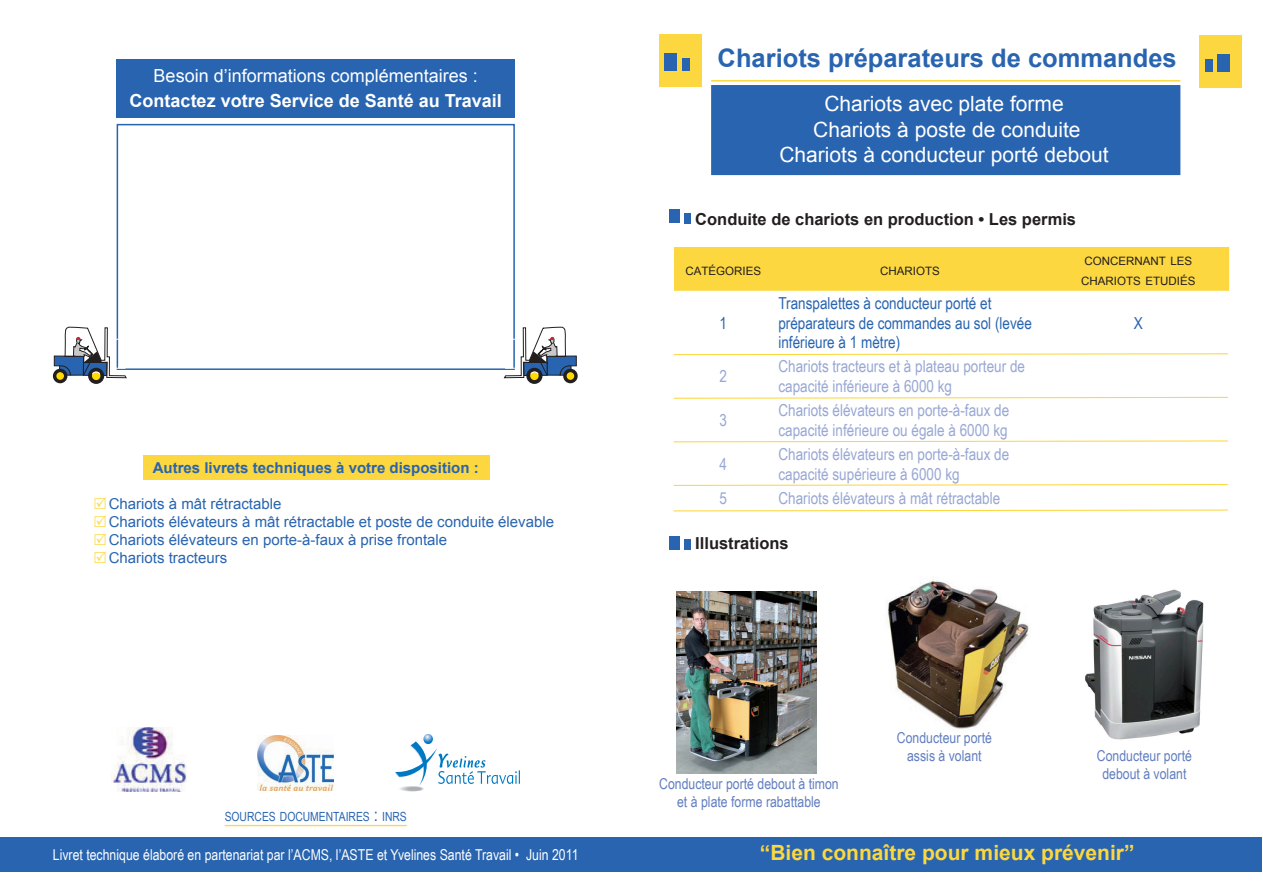
<style>
.page{position:relative;width:1263px;height:893px;background:#fff}
.page>*{position:absolute;margin:0;border:0;box-sizing:border-box;transform-origin:0 0}
.t1{font:700 25.5px "Arial";color:#2864b0}
.t2{font:21px/25.2px "Arial";color:#fff;text-align:center}
.t3{font:700 21px "Arial";color:#fcd73f}
.t4{font:700 18px "Arial";color:#fff}
.t5{font:18px "Arial";color:#fff}
.t6{font:16.5px/19.8px "Arial Narrow";color:#98a7d4}
.t7{font:16.5px/19.8px "Arial Narrow";color:#2864b0}
.t8{font:700 16.5px "Arial";color:#231f20}
.t9{font:15px/18px "Arial";color:#2864b0}
.t10{font:15px/18px "Arial Narrow";color:#617ebf;text-align:center}
.t11{font:15px "Arial Narrow";color:#fff}
.t12{font:700 15px "Arial";color:#2864b0}
.t13{font:12.6px "Arial Narrow";color:#2864b0}
.t14{font:11.55px/19.8px "Arial";color:#231f20}
.s1{font-size:18px}
</style>
<div class="page">
<div style="left:1px;top:838px;width:1261px;height:34px;background:#2864b0"></div>
<div style="left:117px;top:60px;width:398px;height:58px;background:#2864b0"></div>
<div style="left:117px;top:124px;width:398px;height:246px;border:2px solid #2864b0"></div>
<div style="left:659px;top:34px;width:42px;height:53px;background:#fcd73f"></div>
<div style="left:664px;top:53px;width:13px;height:17px;background:#2864b0"></div>
<div style="left:682px;top:58px;width:7px;height:12px;background:#2864b0"></div>
<div style="left:1199px;top:35px;width:43px;height:53px;background:#fcd73f"></div>
<div style="left:1217px;top:54px;width:13px;height:17px;background:#2864b0"></div>
<div style="left:1205px;top:59px;width:7px;height:12px;background:#2864b0"></div>
<div style="left:711px;top:85px;width:469px;height:90px;background:#2864b0"></div>
<hr style="left:711px;top:80px;width:469px;height:2px;background:#fcd73f">
<div style="left:674px;top:247px;width:555px;height:44px;background:#fcd73f"></div>
<svg style="left:673px;top:353px;width:555px;height:3px"></svg>
<svg style="left:673px;top:396px;width:555px;height:3px"></svg>
<svg style="left:673px;top:440px;width:555px;height:3px"></svg>
<svg style="left:673px;top:484px;width:555px;height:2px"></svg>
<svg style="left:673px;top:509px;width:555px;height:3px"></svg>
<div style="left:670px;top:536px;width:10px;height:14px;background:#2864b0"></div>
<div style="left:684px;top:540px;width:6px;height:10px;background:#2864b0"></div>
<div style="left:670px;top:209px;width:10px;height:14px;background:#2864b0"></div>
<div style="left:684px;top:213px;width:6px;height:10px;background:#2864b0"></div>
<img style="left:1085px;top:589px;width:119px;height:151px">
<img style="left:886px;top:577px;width:143px;height:152px">
<img style="left:676px;top:591px;width:140px;height:182px">
<div style="left:398px;top:786px;width:26px;height:5px;background:#e7e8e9;border-radius:50%"></div>
<div style="left:399px;top:786px;width:25px;height:5px;background:#dedfe1;border-radius:50%"></div>
<div style="left:401px;top:786px;width:22px;height:5px;background:#d3d4d6;border-radius:50%"></div>
<hr style="left:404px;top:787px;width:18px;height:4px;background:#cbccce;border-radius:50%">
<hr style="left:405px;top:787px;width:17px;height:4px;background:#c2c3c6;border-radius:50%">
<hr style="left:406px;top:787px;width:16px;height:4px;background:#b3b4b7;border-radius:50%">
<svg style="left:395px;top:734px;width:125px;height:56px"></svg>
<img style="left:112px;top:727px;width:75px;height:65px">
<img style="left:258px;top:736px;width:75px;height:54px">
<div style="left:53px;top:369px;width:14px;height:14px;border:3px solid #231f20;border-radius:50%"></div>
<div style="left:88px;top:368px;width:16px;height:16px;border:4px solid #231f20;border-radius:50%"></div>
<svg style="left:54px;top:326px;width:73px;height:52px"></svg>
<div style="left:563px;top:369px;width:15px;height:14px;border:3px solid #231f20;border-radius:50%"></div>
<div style="left:526px;top:368px;width:16px;height:16px;border:4px solid #231f20;border-radius:50%"></div>
<svg style="left:503px;top:326px;width:74px;height:52px"></svg>
<div style="left:143px;top:455px;width:347px;height:24px;background:#fcd73f"></div>
<hr style="left:225px;top:825px;width:182px;height:1px;background:#fcd73f">
<p class="t5" style="left:154px;top:64px;width:326px">Besoin d’informations complémentaires :</p>
<p class="t4" style="left:130px;top:89px;width:374px">Contactez votre Service de Santé au Travail</p>
<p class="t12" style="left:153px;top:457px;width:327px">Autres livrets techniques à votre disposition :</p>
<p class="t9" style="left:109px;top:495px;width:447px">Chariots à mât rétractable<br>Chariots élévateurs à mât rétractable et poste de conduite élevable Chariots élévateurs en porte-à-faux à prise frontale<br>Chariots tracteurs</p>
<p class="t13" style="left:225px;top:807px;width:184px">SOURCES DOCUMENTAIRES <span class="s1">:</span> INRS</p>
<p class="t11" style="left:53px;top:844px;width:527px">Livret technique élaboré en partenariat par l’ACMS, l’ASTE et Yvelines Santé Travail • Juin 2011</p>
<h1 class="t1" style="left:718px;top:42px;width:461px">Chariots préparateurs de commandes</h1>
<p class="t2" style="left:779px;top:92px;width:331px">Chariots avec plate forme<br>Chariots à poste de conduite<br>Chariots à conducteur porté debout</p>
<p class="t8" style="left:695px;top:208px;width:382px">Conduite de chariots en production • Les permis</p>
<p class="t14" style="left:685px;top:261px;width:77px">CATÉGORIES</p>
<p class="t14" style="left:880px;top:261px;width:61px">CHARIOTS</p>
<p class="t14" style="left:1081px;top:251px;width:116px">CONCERNANT LES<br>CHARIOTS ETUDIÉS</p>
<p class="t7" style="left:719px;top:312px;width:9px">1</p>
<p class="t7" style="left:778px;top:292px;width:255px">Transpalettes à conducteur porté et préparateurs de commandes au sol (levée inférieure à 1 mètre)</p>
<p class="t7" style="left:1134px;top:312px;width:11px">X</p>
<p class="t6" style="left:719px;top:366px;width:9px">2</p>
<p class="t6" style="left:778px;top:356px;width:248px">Chariots tracteurs et à plateau porteur de capacité inférieure à 6000 kg</p>
<p class="t6" style="left:719px;top:410px;width:9px">3</p>
<p class="t6" style="left:778px;top:400px;width:232px">Chariots élévateurs en porte-à-faux de capacité inférieure ou égale à 6000 kg</p>
<p class="t6" style="left:719px;top:454px;width:9px">4</p>
<p class="t6" style="left:778px;top:444px;width:232px">Chariots élévateurs en porte-à-faux de capacité supérieure à 6000 kg</p>
<p class="t6" style="left:719px;top:487px;width:9px">5</p>
<p class="t6" style="left:778px;top:487px;width:223px">Chariots élévateurs à mât rétractable</p>
<p class="t8" style="left:695px;top:532px;width:95px">Illustrations</p>
<p class="t10" style="left:659px;top:774px;width:181px">Conducteur porté debout à timon et à plate forme rabattable</p>
<p class="t10" style="left:897px;top:728px;width:97px">Conducteur porté assis à volant</p>
<p class="t10" style="left:1097px;top:746px;width:97px">Conducteur porté debout à volant</p>
<p class="t3" style="left:760px;top:839px;width:376px">“Bien connaître pour mieux prévenir”</p>
</div>
